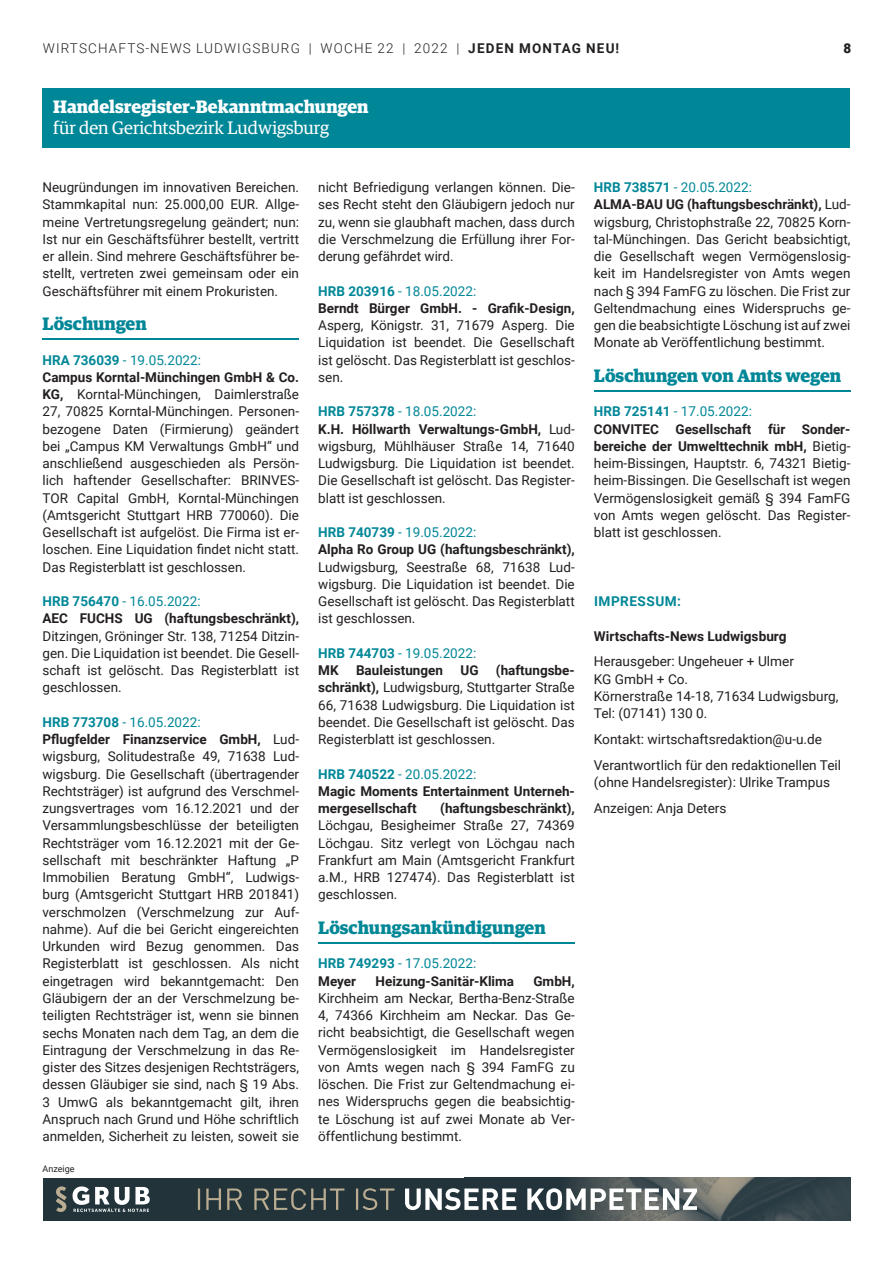
<style>
.page{position:relative;width:893px;height:1263px;background:#fff}
.page>*{position:absolute;margin:0;border:0;box-sizing:border-box;transform-origin:0 0}
.t1{font:700 18px "Guardian Egyp";color:#008797}
.t2{font:700 18px "Guardian Egyp";color:#fff}
.t3{font:18px "Guardian Egyp";color:#fff}
.t4{font:13.5px/17.2px "Roboto";color:#231f20;text-align:justify}
.t5{font:700 13.5px/17.2px "Roboto";color:#231f20}
.t6{font:300 13.5px "Roboto";letter-spacing:.085em;color:#231f20}
.t7{font:13.5px/17.2px "Roboto";color:#008797}
.t8{font:700 13.5px "Roboto";letter-spacing:.035em;color:#008797}
.t9{font:900 13.5px "Roboto";color:#231f20}
.t10{font:9px "Roboto";color:#231f20}
.s1{font-weight:700}
.s2{font-weight:700;color:#008797}
.s3{color:#008797}
.s4{font-weight:400;color:#008797}
.s5{font-weight:700;color:#231f20}
</style>
<div class="page">
<div style="left:43px;top:88px;width:807px;height:60px;background:#008797"></div>
<div style="left:43px;top:1178px;width:807px;height:42px;background:#22333a"></div>
<img style="left:569px;top:1178px;width:281px;height:42px">
<svg style="left:405px;top:1188px;width:292px;height:22px"></svg>
<svg style="left:198px;top:1188px;width:196px;height:22px"></svg>
<svg style="left:56px;top:1186px;width:11px;height:26px"></svg>
<svg style="left:73px;top:1186px;width:77px;height:26px"></svg>
<hr style="left:43px;top:339px;width:256px;height:1px;background:#008797">
<hr style="left:318px;top:942px;width:257px;height:2px;background:#008797">
<hr style="left:594px;top:390px;width:256px;height:2px;background:#008797">
<p class="t6" style="left:43px;top:38px;width:578px">WIRTSCHAFTS-NEWS LUDWIGSBURG | WOCHE 22 | 2022 | <span class="s1">JEDEN MONTAG NEU!</span></p>
<p class="t9" style="left:843px;top:38px;width:9px">8</p>
<h1 class="t2" style="left:53px;top:93px;width:317px">Handelsregister-Bekanntmachungen</h1>
<h1 class="t3" style="left:53px;top:116px;width:277px">für den Gerichtsbezirk Ludwigsburg</h1>
<p class="t4" style="left:43px;top:178px;width:258px">Neugründungen im innovativen Bereichen.<br>Stammkapital nun: 25.000,00 EUR. Allge&shy;meine Vertretungsregelung geändert; nun:<br>Ist nur ein Geschäftsführer bestellt, vertritt er allein. Sind mehrere Geschäftsführer be&shy;stellt, vertreten zwei gemeinsam oder ein Geschäftsführer mit einem Prokuristen.</p>
<h1 class="t1" style="left:43px;top:310px;width:106px">Löschungen</h1>
<p class="t4" style="left:43px;top:351px;width:258px;text-align:left"><span class="s2">HRA 736039</span> <span class="s3">- 19.05.2022:<br></span><span class="s1">Campus Korntal-Münchingen GmbH &amp; Co.<br>KG,</span> Korntal-Münchingen, Daimlerstraße 27, 70825 Korntal-Münchingen. Personen&shy;bezogene Daten (Firmierung) geändert bei „Campus KM Verwaltungs GmbH“ und anschließend ausgeschieden als Persön&shy;lich haftender Gesellschafter: BRINVES-TOR Capital GmbH, Korntal-Münchingen (Amtsgericht Stuttgart HRB 770060). Die Gesellschaft ist aufgelöst. Die Firma ist er&shy;loschen. Eine Liquidation findet nicht statt.<br>Das Registerblatt ist geschlossen.</p>
<p class="t5" style="left:43px;top:592px;width:258px"><span class="s3">HRB 756470</span> <span class="s4">- 16.05.2022:<br></span>AEC FUCHS UG (haftungsbeschränkt),</p>
<p class="t4" style="left:43px;top:627px;width:258px">Ditzingen, Gröninger Str. 138, 71254 Ditzin&shy;gen. Die Liquidation ist beendet. Die Gesell&shy;schaft ist gelöscht. Das Registerblatt ist geschlossen.</p>
<p class="t4" style="left:43px;top:713px;width:258px;text-align:left"><span class="s2">HRB 773708</span> <span class="s3">- 16.05.2022:<br></span><span class="s1">Pflugfelder Finanzservice GmbH,</span> Lud&shy;wigsburg, Solitudestraße 49, 71638 Lud&shy;wigsburg. Die Gesellschaft (übertragender Rechtsträger) ist aufgrund des Verschmel&shy;zungsvertrages vom 16.12.2021 und der Versammlungsbeschlüsse der beteiligten Rechtsträger vom 16.12.2021 mit der Ge&shy;sellschaft mit beschränkter Haftung „P Immobilien Beratung GmbH“, Ludwigs&shy;burg (Amtsgericht Stuttgart HRB 201841) verschmolzen (Verschmelzung zur Auf&shy;nahme). Auf die bei Gericht eingereichten Urkunden wird Bezug genommen. Das Registerblatt ist geschlossen. Als nicht eingetragen wird bekanntgemacht: Den Gläubigern der an der Verschmelzung be&shy;teiligten Rechtsträger ist, wenn sie binnen sechs Monaten nach dem Tag, an dem die Eintragung der Verschmelzung in das Re&shy;gister des Sitzes desjenigen Rechtsträgers, dessen Gläubiger sie sind, nach § 19 Abs.<br>3 UmwG als bekanntgemacht gilt, ihren Anspruch nach Grund und Höhe schriftlich anmelden, Sicherheit zu leisten, soweit sie</p>
<p class="t10" style="left:43px;top:1162px;width:34px">Anzeige</p>
<p class="t4" style="left:318px;top:178px;width:258px">nicht Befriedigung verlangen können. Die&shy;ses Recht steht den Gläubigern jedoch nur zu, wenn sie glaubhaft machen, dass durch die Verschmelzung die Erfüllung ihrer For&shy;derung gefährdet wird.</p>
<p class="t5" style="left:318px;top:282px;width:258px"><span class="s3">HRB 203916</span> <span class="s4">- 18.05.2022:<br></span>Berndt Bürger GmbH. - Grafik-Design,</p>
<p class="t4" style="left:318px;top:316px;width:258px">Asperg, Königstr. 31, 71679 Asperg. Die Liquidation ist beendet. Die Gesellschaft ist gelöscht. Das Registerblatt ist geschlos&shy;sen.</p>
<p class="t4" style="left:318px;top:402px;width:258px;text-align:left"><span class="s2">HRB 757378</span> <span class="s3">- 18.05.2022:<br></span><span class="s1">K.H. Höllwarth Verwaltungs-GmbH,</span> Lud&shy;wigsburg, Mühlhäuser Straße 14, 71640<br>Ludwigsburg. Die Liquidation ist beendet.<br>Die Gesellschaft ist gelöscht. Das Register&shy;blatt ist geschlossen.</p>
<p class="t5" style="left:318px;top:523px;width:258px"><span class="s3">HRB 740739</span> <span class="s4">- 19.05.2022:<br></span>Alpha Ro Group UG (haftungsbeschränkt),</p>
<p class="t4" style="left:318px;top:558px;width:258px">Ludwigsburg, Seestraße 68, 71638 Lud&shy;wigsburg. Die Liquidation ist beendet. Die Gesellschaft ist gelöscht. Das Registerblatt ist geschlossen.</p>
<p class="t7" style="left:318px;top:644px;width:160px"><span class="s1">HRB 744703</span> - 19.05.2022:<br><span class="s5">MK</span></p>
<p class="t4" style="left:318px;top:661px;width:258px;text-indent:178px"><span class="s1">(haftungsbe&shy;schränkt),</span> Ludwigsburg, Stuttgarter Straße 66, 71638 Ludwigsburg. Die Liquidation ist beendet. Die Gesellschaft ist gelöscht. Das Registerblatt ist geschlossen.</p>
<p class="t5" style="left:318px;top:765px;width:258px"><span class="s3">HRB 740522</span> <span class="s4">- 20.05.2022:<br></span>Magic Moments Entertainment Unterneh&shy;mergesellschaft</p>
<p class="t5" style="left:356px;top:661px;width:89px">Bauleistungen</p>
<p class="t5" style="left:460px;top:661px;width:20px">UG</p>
<p class="t5" style="left:440px;top:799px;width:136px">(haftungsbeschränkt),</p>
<p class="t4" style="left:318px;top:816px;width:258px">Löchgau, Besigheimer Straße 27, 74369<br>Löchgau. Sitz verlegt von Löchgau nach Frankfurt am Main (Amtsgericht Frankfurt a.M., HRB 127474). Das Registerblatt ist geschlossen.</p>
<h1 class="t1" style="left:318px;top:914px;width:229px">Löschungsankündigungen</h1>
<p class="t7" style="left:318px;top:954px;width:160px"><span class="s1">HRB 749293</span> - 17.05.2022:<br><span class="s5">Meyer</span></p>
<p class="t5" style="left:375px;top:972px;width:140px">Heizung-Sanitär-Klima</p>
<p class="t5" style="left:533px;top:972px;width:43px">GmbH,</p>
<p class="t4" style="left:318px;top:989px;width:258px">Kirchheim am Neckar, Bertha-Benz-Straße 4, 74366 Kirchheim am Neckar. Das Ge&shy;richt beabsichtigt, die Gesellschaft wegen Vermögenslosigkeit im Handelsregister von Amts wegen nach § 394 FamFG zu löschen. Die Frist zur Geltendmachung ei&shy;nes Widerspruchs gegen die beabsichtig&shy;te Löschung ist auf zwei Monate ab Ver&shy;öffentlichung bestimmt.</p>
<p class="t4" style="left:594px;top:178px;width:258px;text-align:left"><span class="s2">HRB 738571</span> <span class="s3">- 20.05.2022:<br></span><span class="s1">ALMA-BAU UG (haftungsbeschränkt),</span> Lud&shy;wigsburg, Christophstraße 22, 70825 Korn&shy;tal-Münchingen. Das Gericht beabsichtigt, die Gesellschaft wegen Vermögenslosig&shy;keit im Handelsregister von Amts wegen nach § 394 FamFG zu löschen. Die Frist zur Geltendmachung eines Widerspruchs ge&shy;gen die beabsichtigte Löschung ist auf zwei Monate ab Veröffentlichung bestimmt.</p>
<h1 class="t1" style="left:594px;top:362px;width:249px">Löschungen von Amts wegen</h1>
<p class="t4" style="left:594px;top:402px;width:258px;text-align:left"><span class="s2">HRB 725141</span> <span class="s3">- 17.05.2022:<br></span><span class="s1">CONVITEC Gesellschaft für Sonder&shy;bereiche der Umwelttechnik mbH,</span> Bietig&shy;heim-Bissingen, Hauptstr. 6, 74321 Bietig&shy;heim-Bissingen. Die Gesellschaft ist wegen Vermögenslosigkeit gemäß § 394 FamFG von Amts wegen gelöscht. Das Register&shy;blatt ist geschlossen.</p>
<p class="t8" style="left:594px;top:592px;width:88px">IMPRESSUM:</p>
<p class="t5" style="left:594px;top:627px;width:194px">Wirtschafts-News Ludwigsburg</p>
<p class="t4" style="left:594px;top:652px;width:246px;text-align:left">Herausgeber: Ungeheuer + Ulmer<br>KG GmbH + Co.<br>Körnerstraße 14-18, 71634 Ludwigsburg,<br>Tel: (07141) 130 0.</p>
<p class="t4" style="left:594px;top:726px;width:249px;line-height:25.8px">Kontakt: wirtschaftsredaktion@u-u.de<br>Verantwortlich für den redaktionellen Teil</p>
<p class="t4" style="left:594px;top:768px;width:238px;line-height:26.2px">(ohne Handelsregister): Ulrike Trampus<br>Anzeigen: Anja Deters</p>
</div>
